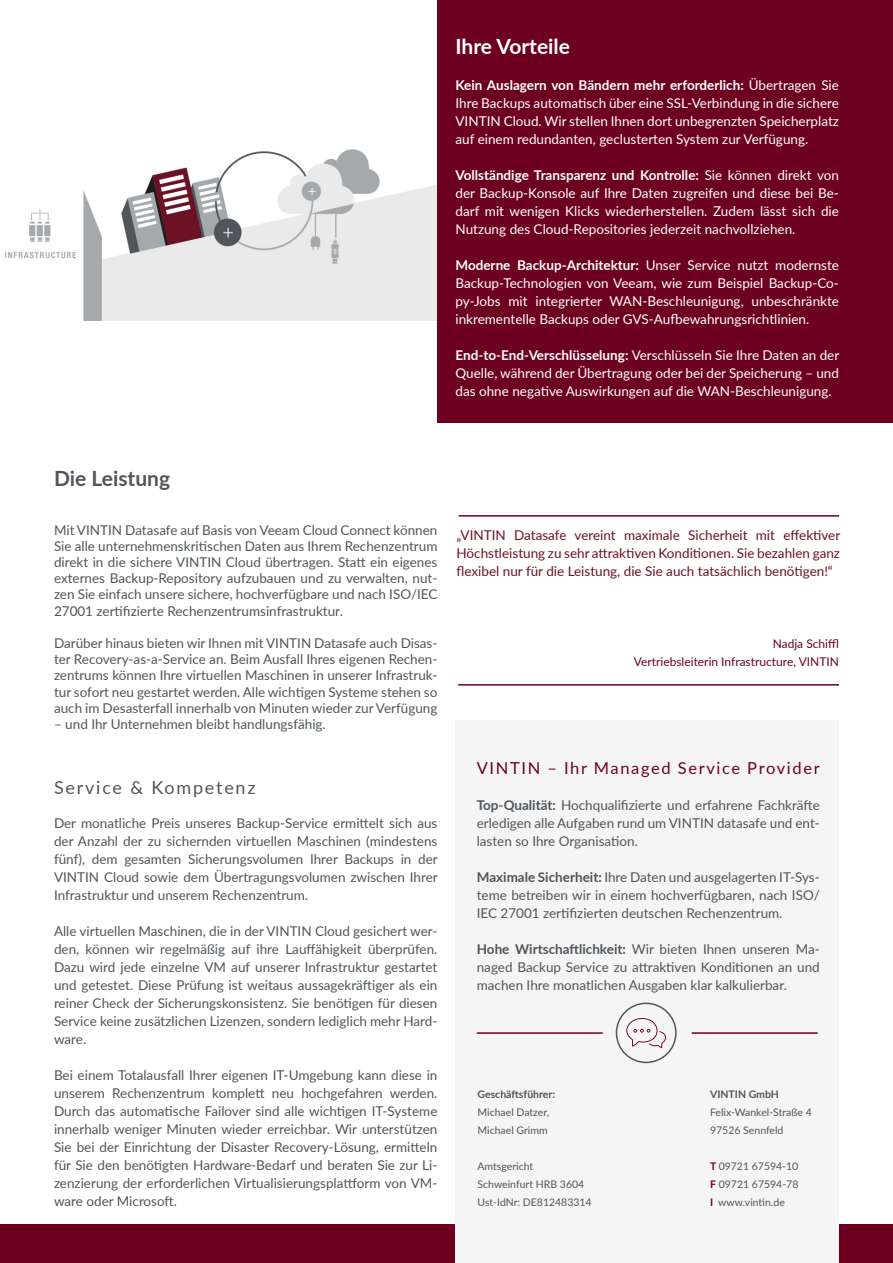
<style>
.page{position:relative;width:893px;height:1263px;background:#fff}
.page>*{position:absolute;margin:0;border:0;box-sizing:border-box;transform-origin:0 0}
.t1{font:700 21px "Lato";color:#fff}
.t2{font:700 21px "Lato";color:#4f555a}
.t3{font:18px "Lato";letter-spacing:.1em;color:#4f555a}
.t4{font:16.5px "Lato";letter-spacing:.1em;color:#6d0020}
.t5{font:13.5px/18px "Lato";color:#4f555a;text-align:justify}
.t6{font:13.5px/18px "Lato";color:#fff;text-align:justify}
.t7{font:13.5px/18px "Lato";color:#6c1224;text-align:justify}
.t8{font:12px "Lato";color:#6d0020}
.t9{font:10.5px "Lato";color:#4f555a}
.t10{font:700 10.5px "Lato";color:#4f555a}
.s1{font-weight:700}
.s2{font-weight:700;color:#6d0020}
</style>
<div class="page">
<div style="left:0;top:1224px;width:893px;height:39px;background:#6d0020"></div>
<div style="left:437px;top:0;width:456px;height:422px;background:#6d0020"></div>
<div style="left:455px;top:720px;width:384px;height:543px;background:#f5f5f5"></div>
<img style="left:5px;top:149px;width:431px;height:171px">
<div style="left:616px;top:1002px;width:61px;height:61px;border:2px solid #4f555a;border-radius:50%"></div>
<svg style="left:626px;top:1018px;width:40px;height:30px"></svg>
<hr style="left:459px;top:515px;width:380px;height:2px;background:#6d0020">
<hr style="left:458px;top:684px;width:381px;height:2px;background:#6d0020">
<hr style="left:477px;top:1032px;width:126px;height:2px;background:#6d0020">
<hr style="left:692px;top:1032px;width:126px;height:2px;background:#6d0020">
<p class="t1" style="left:455px;top:31px;width:116px">Ihre Vorteile</p>
<p class="t6" style="left:455px;top:76px;width:385px"><span class="s1">Kein Auslagern von Bändern mehr erforderlich:</span> Übertragen Sie Ihre Backups automatisch über eine SSL-Verbindung in die sichere VINTIN Cloud. Wir stellen Ihnen dort unbegrenzten Speicherplatz auf einem redundanten, geclusterten System zur Verfügung.</p>
<p class="t6" style="left:455px;top:166px;width:385px"><span class="s1">Vollständige Transparenz und Kontrolle:</span> Sie können direkt von der Backup-Konsole auf Ihre Daten zugreifen und diese bei Be&shy;darf mit wenigen Klicks wiederherstellen. Zudem lässt sich die Nutzung des Cloud-Repositories jederzeit nachvollziehen.</p>
<p class="t6" style="left:455px;top:256px;width:385px"><span class="s1">Moderne Backup-Architektur:</span> Unser Service nutzt modernste Backup-Technologien von Veeam, wie zum Beispiel Backup-Co&shy;py-Jobs mit integrierter WAN-Beschleunigung, unbeschränkte inkrementelle Backups oder GVS-Aufbewahrungsrichtlinien.</p>
<p class="t6" style="left:455px;top:346px;width:385px"><span class="s1">End-to-End-Verschlüsselung:</span> Verschlüsseln Sie Ihre Daten an der Quelle, während der Übertragung oder bei der Speicherung – und das ohne negative Auswirkungen auf die WAN-Beschleunigung.</p>
<p class="t2" style="left:54px;top:463px;width:118px">Die Leistung</p>
<p class="t5" style="left:54px;top:521px;width:385px;line-height:16.2px">Mit VINTIN Datasafe auf Basis von Veeam Cloud Connect können Sie alle unternehmenskritischen Daten aus Ihrem Rechenzentrum direkt in die sichere VINTIN Cloud übertragen. Statt ein eigenes externes Backup-Repository aufzubauen und zu verwalten, nut&shy;zen Sie einfach unsere sichere, hochverfügbare und nach ISO/IEC 27001 zertifizierte Rechenzentrumsinfrastruktur.</p>
<p class="t5" style="left:54px;top:634px;width:385px;line-height:16.2px">Darüber hinaus bieten wir Ihnen mit VINTIN Datasafe auch Disas&shy;ter Recovery-as-a-Service an. Beim Ausfall Ihres eigenen Rechen&shy;zentrums können Ihre virtuellen Maschinen in unserer Infrastruk&shy;tur sofort neu gestartet werden. Alle wichtigen Systeme stehen so auch im Desasterfall innerhalb von Minuten wieder zur Verfügung</p>
<p class="t5" style="left:54px;top:715px;width:273px">– und Ihr Unternehmen bleibt handlungsfähig.</p>
<p class="t3" style="left:54px;top:774px;width:203px">Service &amp; Kompetenz</p>
<p class="t5" style="left:54px;top:814px;width:385px">Der monatliche Preis unseres Backup-Service ermittelt sich aus der Anzahl der zu sichernden virtuellen Maschinen (mindestens fünf), dem gesamten Sicherungsvolumen Ihrer Backups in der VINTIN Cloud sowie dem Übertragungsvolumen zwischen Ihrer Infrastruktur und unserem Rechenzentrum.</p>
<p class="t5" style="left:54px;top:922px;width:385px">Alle virtuellen Maschinen, die in der VINTIN Cloud gesichert wer&shy;den, können wir regelmäßig auf ihre Lauffähigkeit überprüfen.<br>Dazu wird jede einzelne VM auf unserer Infrastruktur gestartet und getestet. Diese Prüfung ist weitaus aussagekräftiger als ein reiner Check der Sicherungskonsistenz. Sie benötigen für diesen Service keine zusätzlichen Lizenzen, sondern lediglich mehr Hard&shy;ware.</p>
<p class="t5" style="left:54px;top:1066px;width:385px">Bei einem Totalausfall Ihrer eigenen IT-Umgebung kann diese in unserem Rechenzentrum komplett neu hochgefahren werden.<br>Durch das automatische Failover sind alle wichtigen IT-Systeme innerhalb weniger Minuten wieder erreichbar. Wir unterstützen Sie bei der Einrichtung der Disaster Recovery-Lösung, ermitteln für Sie den benötigten Hardware-Bedarf und beraten Sie zur Li&shy;zenzierung der erforderlichen Virtualisierungsplattform von VM&shy;ware oder Microsoft.</p>
<p class="t7" style="left:457px;top:526px;width:385px">„VINTIN Datasafe vereint maximale Sicherheit mit effektiver Höchstleistung zu sehr attraktiven Konditionen. Sie bezahlen ganz flexibel nur für die Leistung, die Sie auch tatsächlich benötigen!“</p>
<p class="t8" style="left:773px;top:635px;width:68px">Nadja Schiffl</p>
<p class="t8" style="left:634px;top:653px;width:207px">Vertriebsleiterin Infrastructure, VINTIN</p>
<p class="t4" style="left:477px;top:756px;width:345px">VINTIN – Ihr Managed Service Provider</p>
<p class="t5" style="left:477px;top:796px;width:345px"><span class="s1">Top-Qualität:</span> Hochqualifizierte und erfahrene Fachkräfte erledigen alle Aufgaben rund um VINTIN datasafe und ent&shy;lasten so Ihre Organisation.</p>
<p class="t5" style="left:477px;top:868px;width:345px"><span class="s1">Maximale Sicherheit:</span> Ihre Daten und ausgelagerten IT-Sys&shy;teme betreiben wir in einem hochverfügbaren, nach ISO/ IEC 27001 zertifizierten deutschen Rechenzentrum.</p>
<p class="t5" style="left:477px;top:940px;width:345px"><span class="s1">Hohe Wirtschaftlichkeit:</span> Wir bieten Ihnen unseren Ma&shy;naged Backup Service zu attraktiven Konditionen an und machen Ihre monatlichen Ausgaben klar kalkulierbar.</p>
<p class="t10" style="left:477px;top:1086px;width:79px">Geschäftsführer:</p>
<p class="t9" style="left:477px;top:1105px;width:73px">Michael Datzer,</p>
<p class="t9" style="left:477px;top:1123px;width:72px">Michael Grimm</p>
<p class="t9" style="left:477px;top:1159px;width:57px">Amtsgericht</p>
<p class="t9" style="left:477px;top:1177px;width:108px">Schweinfurt HRB 3604</p>
<p class="t9" style="left:477px;top:1195px;width:116px">Ust-IdNr: DE812483314</p>
<p class="t10" style="left:710px;top:1086px;width:70px">VINTIN GmbH</p>
<p class="t9" style="left:710px;top:1105px;width:103px">Felix-Wankel-Straße 4</p>
<p class="t9" style="left:710px;top:1123px;width:75px">97526 Sennfeld</p>
<p class="t9" style="left:710px;top:1159px;width:90px"><span class="s2">T</span> 09721 67594-10</p>
<p class="t9" style="left:710px;top:1177px;width:90px"><span class="s2">F</span> 09721 67594-78</p>
<p class="t9" style="left:710px;top:1195px;width:76px"><span class="s2">I</span> www.vintin.de</p>
</div>
